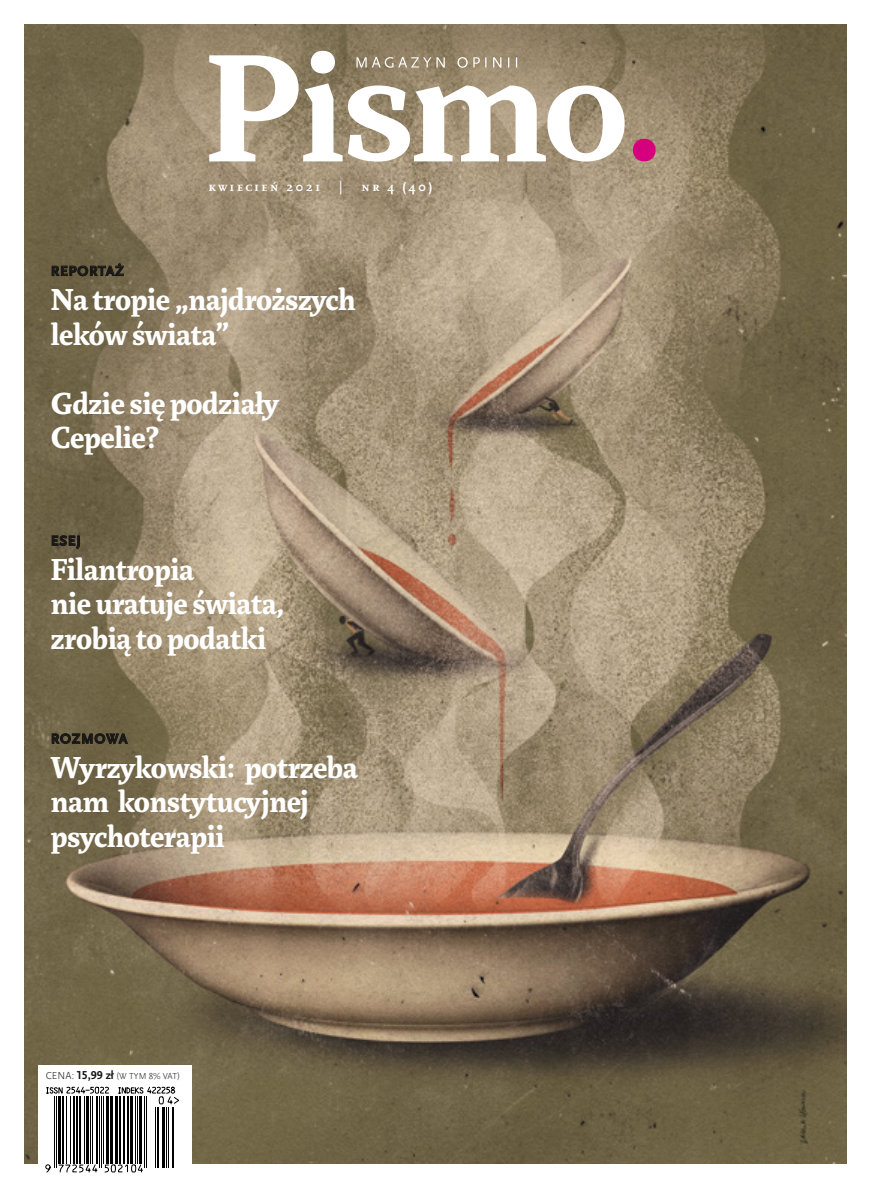
<style>
.page{position:relative;width:872px;height:1191px;background:#fff}
.page>*{position:absolute;margin:0;border:0;box-sizing:border-box;transform-origin:0 0}
.t1{font:700 33px/34.5px "Marat Pro";letter-spacing:-.01em;color:#fff}
.t2{font:700 14.25px "Scala Sans Pro";letter-spacing:.06em;color:#181716}
.t3{font:700 13.5px "Scala Pro";letter-spacing:.16em;color:#fff}
.t4{font:300 9px "Scala Sans Pro";letter-spacing:-.015em;color:#181716}
.s1{font-size:10.5px}
.s2{font-weight:700;font-size:12px}
</style>
<div class="page">
<img style="left:24px;top:25px;width:822px;height:1138px">
<div style="left:38px;top:1065px;width:153px;height:124px;background:#fff"></div>
<svg style="left:45px;top:1086px;width:135px;height:87px"></svg>
<svg style="left:209px;top:51px;width:133px;height:110px"></svg>
<svg style="left:348px;top:85px;width:276px;height:77px"></svg>
<svg style="left:633px;top:139px;width:22px;height:22px"></svg>
<svg style="left:356px;top:57px;width:161px;height:11px;background:#aa9d86"></svg>
<svg style="left:52px;top:535px;width:28px;height:14px"></svg>
<svg style="left:52px;top:733px;width:76px;height:11px"></svg>
<svg style="left:52px;top:263px;width:71px;height:13px"></svg>
<p class="t3" style="left:208px;top:179px;width:113px">kwiecień 2021</p>
<p class="t3" style="left:339px;top:179px;width:6px">|</p>
<p class="t3" style="left:361px;top:179px;width:73px">nr 4 (40)</p>
<p class="t2" style="left:51px;top:263px;width:74px">REPORTAŻ</p>
<p class="t1" style="left:51px;top:282px;width:306px">Na tropie „najdroższych leków świata”</p>
<p class="t1" style="left:51px;top:386px;width:229px">Gdzie się podziały<br>Cepelie?</p>
<p class="t2" style="left:51px;top:532px;width:31px">ESEJ</p>
<p class="t1" style="left:51px;top:552px;width:234px">Filantropia<br>nie uratuje świata, zrobią to podatki</p>
<p class="t2" style="left:51px;top:730px;width:78px">ROZMOWA</p>
<p class="t1" style="left:51px;top:750px;width:308px">Wyrzykowski: potrzeba nam konstytucyjnej psychoterapii</p>
<p class="t4" style="left:46px;top:1071px;width:136px"><span class="s1">CENA:</span> <span class="s2">15,99 zł</span> (W TYM 8% VAT)</p>
</div>
